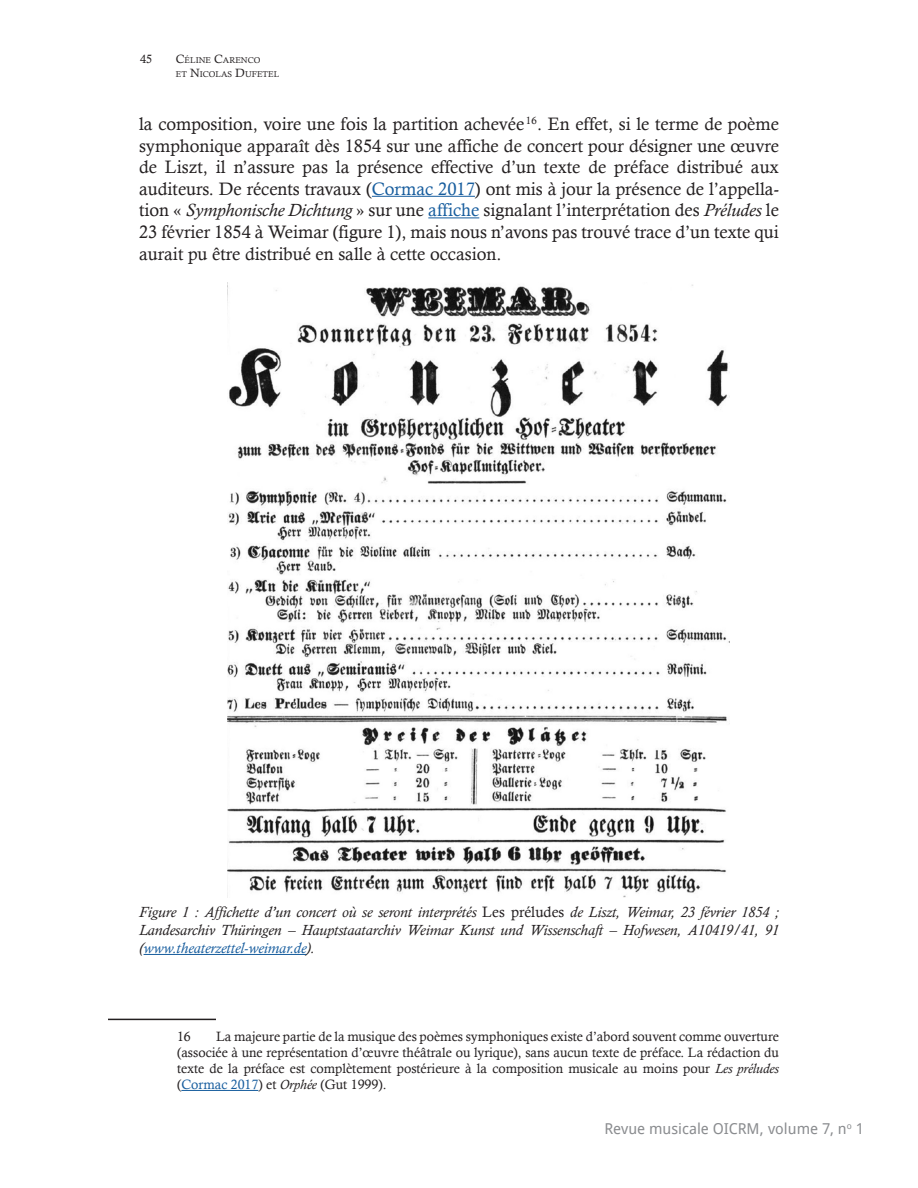
<style>
.page{position:relative;width:918px;height:1188px;background:#fff}
.page>*{position:absolute;margin:0;border:0;box-sizing:border-box;transform-origin:0 0}
.TEXTE_PLAIN_ARTICLE{font:18px/21.6px "Calisto";color:#231f20;text-align:justify}
.TITRE_FIGURE_RMO{font:italic 15px/18px "Calisto";color:#231f20;text-align:justify}
.t1{font:15px "Droid Sans";color:#8a8c8f}
.NOTES_DE_BAS_DE_PAGE{font:13.5px/16.2px "Calisto";color:#231f20;text-align:justify}
.t2{font:12px "Calisto";color:#231f20}
.t3{font:8.4px/14.4px "Calisto";color:#231f20}
.s1{font-size:12px}
.s2{color:#175d9e}
.s3{font-style:italic}
.s4{font-style:normal}
</style>
<div class="page">
<hr style="left:372px;top:196px;width:103px;height:1px;background:#175d9e">
<hr style="left:428px;top:217px;width:51px;height:1px;background:#175d9e">
<hr style="left:144px;top:954px;width:163px;height:1px;background:#175d9e">
<hr style="left:108px;top:1019px;width:108px;height:1px;background:#231f20">
<hr style="left:181px;top:1090px;width:77px;height:1px;background:#175d9e">
<img style="left:227px;top:282px;width:503px;height:616px">
<p class="t2" style="left:140px;top:52px;width:14px">45</p>
<p class="t3" style="left:176px;top:53px;width:105px"><span class="s1">C</span>ÉLINE <span class="s1">C</span>ARENCO<br>ET <span class="s1">N</span>ICOLAS <span class="s1">D</span>UFETEL</p>
<p class="TEXTE_PLAIN_ARTICLE" style="left:139px;top:113px;width:641px">la composition, voire une fois la partition achevée <sup>16</sup>. En effet, si le terme de poème symphonique apparaît dès 1854 sur une affiche de concert pour désigner une œuvre de Liszt, il n’assure pas la présence effective d’un texte de préface distribué aux auditeurs. De récents travaux (<span class="s2">Cormac 2017</span>) ont mis à jour la présence de l’appella&shy;tion « <span class="s3">Symphonische Dichtung</span> » sur une <span class="s2">affiche</span> signalant l’interprétation des <span class="s3">Préludes</span> le 23 février 1854 à Weimar (figure 1), mais nous n’avons pas trouvé trace d’un texte qui aurait pu être distribué en salle à cette occasion.</p>
<p class="TITRE_FIGURE_RMO" style="left:139px;top:903px;width:641px">Figure 1 : Affichette d’un concert où se seront interprétés <span class="s4">Les préludes</span> de Liszt, Weimar, 23 février 1854 ; Landesarchiv Thüringen – Hauptstaatarchiv Weimar Kunst und Wissenschaft – Hofwesen, A10419/41, 91 (<span class="s2">www.theaterzettel-weimar.de</span>).</p>
<p class="NOTES_DE_BAS_DE_PAGE" style="left:177px;top:1028px;width:603px;text-indent:39px">La majeure partie de la musique des poèmes symphoniques existe d’abord souvent comme ouverture (associée à une représentation d’œuvre théâtrale ou lyrique), sans aucun texte de préface. La rédaction du texte de la préface est complètement postérieure à la composition musicale au moins pour <span class="s3">Les préludes </span>(<span class="s2">Cormac 2017</span>) et <span class="s3">Orphée</span> (Gut 1999).</p>
<p class="NOTES_DE_BAS_DE_PAGE" style="left:177px;top:1028px;width:15px">16</p>
<p class="t1" style="left:604px;top:1118px;width:261px">Revue musicale OICRM, volume 7, n<sup>o</sup> 1</p>
</div>
